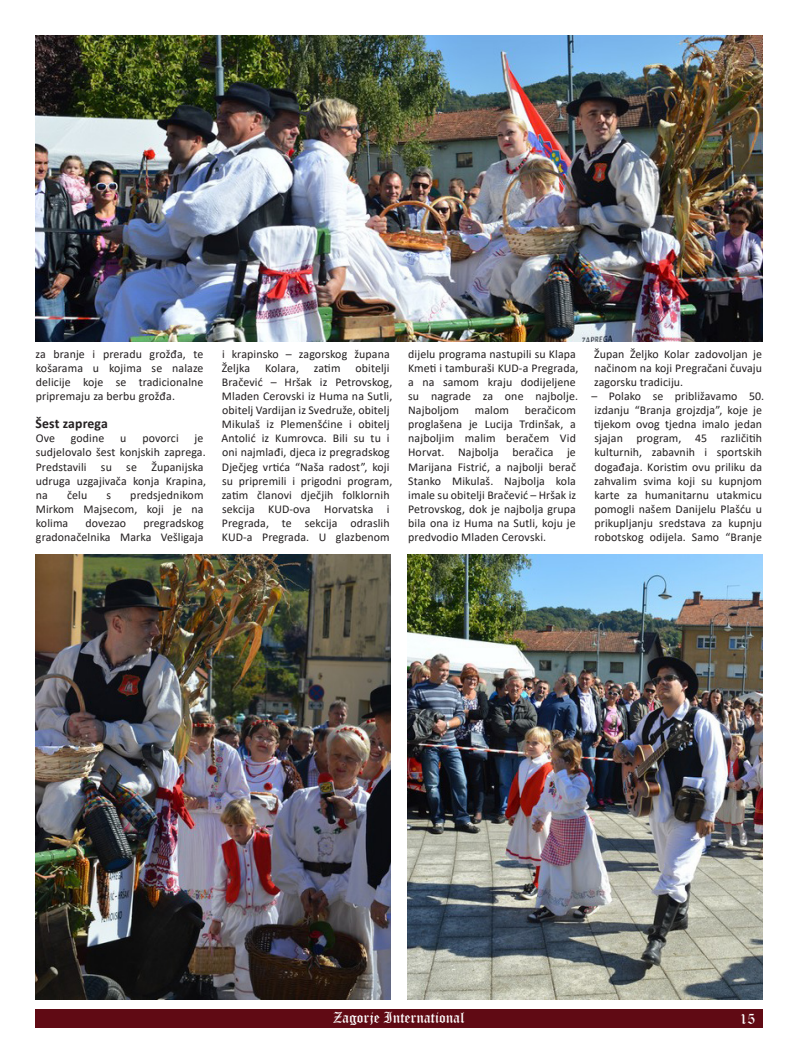
<style>
.page{position:relative;width:798px;height:1063px;background:#fff}
.page>*{position:absolute;margin:0;border:0;box-sizing:border-box;transform-origin:0 0}
.t1{font:15px "Old English Text";color:#fff}
.t2{font:700 13.75px "Calibri";letter-spacing:.01em;color:#231f20}
.t3{font:11.88px/14px "Calibri";letter-spacing:.01em;color:#231f20}
</style>
<div class="page">
<div style="left:35px;top:1009px;width:727px;height:19px;background:#600a14"></div>
<img style="left:35px;top:555px;width:355px;height:444px">
<img style="left:35px;top:35px;width:727px;height:307px">
<img style="left:407px;top:555px;width:355px;height:444px">
<p class="t3" style="left:35px;top:347px;width:169px;text-align:justify">za branje i preradu grožđa, te košarama u kojima se nalaze delicije koje se tradicionalne pripremaju za berbu grožđa.</p>
<p class="t2" style="left:36px;top:414px;width:74px">Šest zaprega</p>
<p class="t3" style="left:36px;top:431px;width:21px">Ove</p>
<p class="t3" style="left:71px;top:431px;width:35px">godine</p>
<p class="t3" style="left:120px;top:431px;width:8px">u</p>
<p class="t3" style="left:142px;top:431px;width:38px">povorci</p>
<p class="t3" style="left:36px;top:431px;width:172px;text-indent:159px">je sudjelovalo šest konjskih zaprega.<br>Predstavili su se Županijska udruga uzgajivača konja Krapina, na</p>
<p class="t3" style="left:67px;top:487px;width:22px">čelu</p>
<p class="t3" style="left:106px;top:487px;width:6px">s</p>
<p class="t3" style="left:36px;top:487px;width:169px;text-align:justify;text-indent:95px">predsjednikom Mirkom Majsecom, koji je na kolima</p>
<p class="t3" style="left:36px;top:515px;width:169px;text-align:right">pregradskog<br>gradonačelnika Marka Vešligaja</p>
<p class="t3" style="left:85px;top:515px;width:42px">dovezao</p>
<p class="t3" style="left:222px;top:347px;width:169px">i krapinsko – zagorskog župana<br>Željka</p>
<p class="t3" style="left:221px;top:361px;width:172px;text-indent:134px">obitelji<br>Bračević – Hršak iz Petrovskog,<br>Mladen Cerovski iz Huma na Sutli, obitelj Vardijan iz Svedruže, obitelj<br>Mikulaš iz Plemenšćine i obitelj<br>Antolić iz Kumrovca. Bili su tu i oni najmlađi, djeca iz pregradskog<br>Dječjeg vrtića “Naša radost”, koji su pripremili i prigodni program, zatim članovi dječjih folklornih sekcija KUD-ova Horvatska i<br>Pregrada, te sekcija odraslih<br>KUD-a Pregrada. U glazbenom</p>
<p class="t3" style="left:265px;top:361px;width:35px">Kolara,</p>
<p class="t3" style="left:314px;top:361px;width:28px">zatim</p>
<p class="t3" style="left:408px;top:347px;width:172px">dijelu programa nastupili su Klapa<br>Kmeti i tamburaši KUD-a Pregrada, a na samom kraju dodijeljene su nagrade za one najbolje.<br>Najboljom</p>
<p class="t3" style="left:408px;top:403px;width:169px;text-align:justify;text-indent:117px">beračicom proglašena je Lucija Trdinšak, a najboljim malim beračem Vid Horvat. Najbolja beračica je Marijana Fistrić, a najbolji berač Stanko Mikulaš. Najbolja kola imale su obitelji Bračević – Hršak iz Petrovskog, dok je najbolja grupa bila ona iz Huma na Sutli, koju je predvodio Mladen Cerovski.</p>
<p class="t3" style="left:474px;top:403px;width:36px">malom</p>
<p class="t3" style="left:594px;top:347px;width:169px;text-align:justify">Župan Željko Kolar zadovoljan je načinom na koji Pregračani čuvaju zagorsku tradiciju.</p>
<p class="t3" style="left:591px;top:389px;width:174px">– Polako se približavamo 50. izdanju “Branja grojzdja”, koje je tijekom ovog tjedna imalo jedan sjajan program, 45 različitih kulturnih, zabavnih i sportskih događaja. Koristim ovu priliku da zahvalim svima koji su kupnjom karte za humanitarnu utakmicu pomogli našem Danijelu Plašću u prikupljanju sredstava za kupnju robotskog odijela. Samo “Branje</p>
<p class="t1" style="left:333px;top:1008px;width:133px">Zagorje International</p>
<p class="t1" style="left:739px;top:1009px;width:17px">15</p>
</div>
